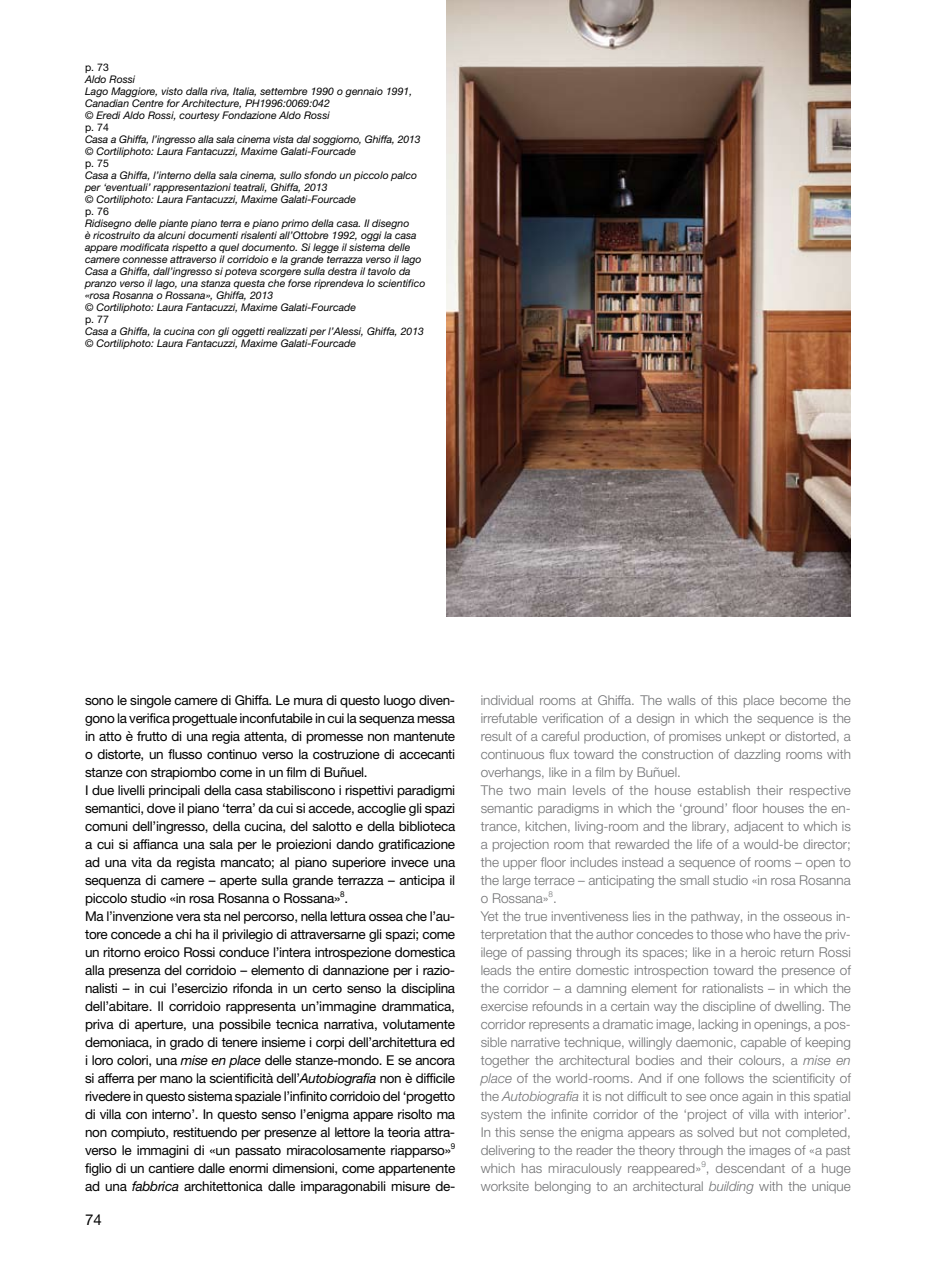
<style>
.page{position:relative;width:936px;height:1263px;background:#fff}
.page>*{position:absolute;margin:0;border:0;box-sizing:border-box;transform-origin:0 0}
.t1{font:15px "Helvetica Neue LT Pro";color:#000}
.t2{font:13.5px/18px "Helvetica Neue LT Pro";letter-spacing:-.025em;color:#000}
.t3{font:300 13.5px/18px "Helvetica Neue LT Pro";color:#707173}
.t4{font:italic 10.5px/12px "Helvetica Neue LT Pro";color:#000}
.t5{font:10.5px "Helvetica Neue LT Pro";color:#000}
.s1{font-style:italic}
</style>
<div class="page">
<img style="left:446px;top:0;width:404px;height:617px">
<p class="t5" style="left:85px;top:61px;width:25px">p. 73</p>
<p class="t4" style="left:85px;top:73px;width:329px">Aldo Rossi<br>Lago Maggiore, visto dalla riva, Italia, settembre 1990 o gennaio 1991, Canadian Centre for Architecture, PH1996:0069:042<br>© Eredi Aldo Rossi, courtesy Fondazione Aldo Rossi</p>
<p class="t5" style="left:85px;top:121px;width:25px">p. 74</p>
<p class="t4" style="left:85px;top:133px;width:337px">Casa a Ghiffa, l’ingresso alla sala cinema vista dal soggiorno, Ghiffa, 2013 © Cortiliphoto: Laura Fantacuzzi, Maxime Galati-Fourcade</p>
<p class="t5" style="left:85px;top:157px;width:25px">p. 75</p>
<p class="t4" style="left:85px;top:169px;width:334px">Casa a Ghiffa, l’interno della sala cinema, sullo sfondo un piccolo palco per ‘eventuali’ rappresentazioni teatrali, Ghiffa, 2013<br>© Cortiliphoto: Laura Fantacuzzi, Maxime Galati-Fourcade</p>
<p class="t5" style="left:85px;top:205px;width:25px">p. 76</p>
<p class="t4" style="left:85px;top:217px;width:342px">Ridisegno delle piante piano terra e piano primo della casa. Il disegno<br>è ricostruito da alcuni documenti risalenti all’Ottobre 1992, oggi la casa appare modificata rispetto a quel documento. Si legge il sistema delle camere connesse attraverso il corridoio e la grande terrazza verso il lago Casa a Ghiffa, dall’ingresso si poteva scorgere sulla destra il tavolo da pranzo verso il lago, una stanza questa che forse riprendeva lo scientifico «rosa Rosanna o Rossana», Ghiffa, 2013<br>© Cortiliphoto: Laura Fantacuzzi, Maxime Galati-Fourcade</p>
<p class="t5" style="left:85px;top:313px;width:25px">p. 77</p>
<p class="t4" style="left:85px;top:325px;width:340px">Casa a Ghiffa, la cucina con gli oggetti realizzati per l’Alessi, Ghiffa, 2013 © Cortiliphoto: Laura Fantacuzzi, Maxime Galati-Fourcade</p>
<p class="t2" style="left:85px;top:690px;width:372px">sono le singole camere di Ghiffa. Le mura di questo luogo diven&shy;gono la verifica progettuale inconfutabile in cui la sequenza messa in atto è frutto di una regia attenta, di promesse non mantenute o distorte, un flusso continuo verso la costruzione di accecanti stanze con strapiombo come in un film di Buñuel.<br>I due livelli principali della casa stabiliscono i rispettivi paradigmi semantici, dove il piano ‘terra’ da cui si accede, accoglie gli spazi comuni dell’ingresso, della cucina, del salotto e della biblioteca a cui si affianca una sala per le proiezioni dando gratificazione ad una vita da regista mancato; al piano superiore invece una sequenza di camere – aperte sulla grande terrazza – anticipa il piccolo studio «in rosa Rosanna o Rossana»<sup>8</sup>.<br>Ma l’invenzione vera sta nel percorso, nella lettura ossea che l’au&shy;tore concede a chi ha il privilegio di attraversarne gli spazi; come un ritorno eroico Rossi conduce l’intera introspezione domestica alla presenza del corridoio – elemento di dannazione per i razio&shy;nalisti – in cui l’esercizio rifonda in un certo senso la disciplina dell’abitare. Il corridoio rappresenta un’immagine drammatica, priva di aperture, una possibile tecnica narrativa, volutamente demoniaca, in grado di tenere insieme i corpi dell’architettura ed i loro colori, una <span class="s1">mise en place</span> delle stanze-mondo. E se ancora si afferra per mano la scientificità dell’<span class="s1">Autobiografia</span> non è difficile rivedere in questo sistema spaziale l’infinito corridoio del ‘progetto di villa con interno’. In questo senso l’enigma appare risolto ma non compiuto, restituendo per presenze al lettore la teoria attra&shy;verso le immagini di «un passato miracolosamente riapparso»<sup>9 </sup>figlio di un cantiere dalle enormi dimensioni, come appartenente ad una <span class="s1">fabbrica</span> architettonica dalle imparagonabili misure de-</p>
<p class="t3" style="left:480px;top:690px;width:371px">individual rooms at Ghiffa. The walls of this place become the irrefutable verification of a design in which the sequence is the result of a careful production, of promises unkept or distorted, a continuous flux toward the construction of dazzling rooms with overhangs, like in a film by Buñuel.<br>The two main levels of the house establish their respective semantic paradigms in which the ‘ground’ floor houses the en&shy;trance, kitchen, living-room and the library, adjacent to which is a projection room that rewarded the life of a would-be director; the upper floor includes instead a sequence of rooms – open to the large terrace – anticipating the small studio «in rosa Rosanna o Rossana»<sup>8</sup>.<br>Yet the true inventiveness lies in the pathway, in the osseous in&shy;terpretation that the author concedes to those who have the priv&shy;ilege of passing through its spaces; like in a heroic return Rossi leads the entire domestic introspection toward the presence of the corridor – a damning element for rationalists – in which the exercise refounds in a certain way the discipline of dwelling. The corridor represents a dramatic image, lacking in openings, a pos&shy;sible narrative technique, willingly daemonic, capable of keeping together the architectural bodies and their colours, a <span class="s1">mise en place</span> of the world-rooms. And if one follows the scientificity of the <span class="s1">Autobiografia</span> it is not difficult to see once again in this spatial system the infinite corridor of the ‘project of villa with interior’.<br>In this sense the enigma appears as solved but not completed, delivering to the reader the theory through the images of «a past which has miraculously reappeared»<sup>9</sup>, descendant of a huge worksite belonging to an architectural <span class="s1">building</span> with the unique</p>
<p class="t1" style="left:85px;top:1210px;width:18px">74</p>
</div>
